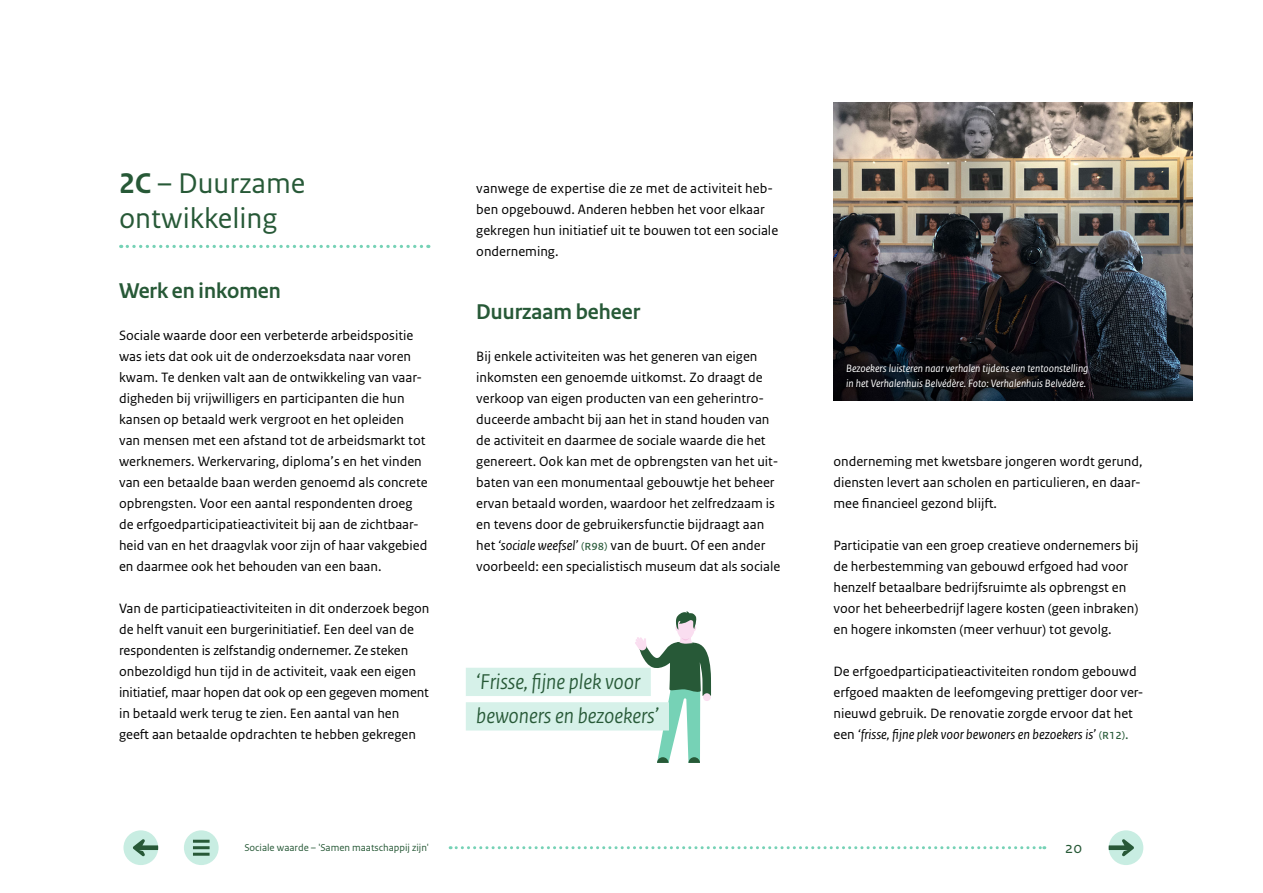
<style>
.page{position:relative;width:1263px;height:893px;background:#fff}
.page>*{position:absolute;margin:0;border:0;box-sizing:border-box;transform-origin:0 0}
.t1{font:30px/34.5px "Rijksoverheid Sans Text";color:#275937}
.t2{font:italic 22.5px/34.5px "Rijksoverheid Sans Heading";color:#275937}
.t3{font:700 22.5px "Rijksoverheid Sans Heading";color:#275937}
.t4{font:16.5px "Rijksoverheid Sans Text";color:#275937}
.t5{font:14.25px/21px "Rijksoverheid Sans Text";color:#000}
.t6{font:italic 11.25px/15px "Rijksoverheid Sans Text";color:#fff}
.t7{font:10.5px "Rijksoverheid Sans Text";color:#275937}
.s1{font-weight:700}
.s2{font-style:italic}
.s3{color:#275937}
</style>
<div class="page">
<img style="left:833px;top:102px;width:360px;height:299px">
<svg style="left:614px;top:611px;width:97px;height:152px"></svg>
<div style="left:466px;top:668px;width:185px;height:28px;background:#d6f1e9"></div>
<div style="left:466px;top:702px;width:203px;height:28px;background:#d6f1e9"></div>
<svg style="left:121px;top:245px;width:308px;height:3px"></svg>
<svg style="left:450px;top:846px;width:595px;height:3px"></svg>
<div style="left:1109px;top:830px;width:34px;height:35px;background:#c8ede2;border-radius:50%"></div>
<svg style="left:1109px;top:839px;width:25px;height:17px"></svg>
<div style="left:123px;top:830px;width:35px;height:35px;background:#c8ede2;border-radius:50%"></div>
<svg style="left:133px;top:839px;width:25px;height:17px"></svg>
<div style="left:184px;top:830px;width:35px;height:35px;background:#c8ede2;border-radius:50%"></div>
<hr style="left:193px;top:846px;width:17px;height:3px;background:#275937">
<hr style="left:193px;top:840px;width:17px;height:3px;background:#275937">
<hr style="left:193px;top:853px;width:17px;height:3px;background:#275937">
<h1 class="t1" style="left:119px;top:167px;width:188px"><span class="s1">2C</span> – Duurzame ontwikkeling</h1>
<h2 class="t3" style="left:119px;top:278px;width:163px">Werk en inkomen</h2>
<p class="t5" style="left:119px;top:325px;width:310px">Sociale waarde door een verbeterde arbeidspositie was iets dat ook uit de onderzoeksdata naar voren kwam. Te denken valt aan de ontwikkeling van vaar&shy;digheden bij vrijwilligers en participanten die hun kansen op betaald werk vergroot en het opleiden van mensen met een afstand tot de arbeidsmarkt tot werknemers. Werkervaring, diploma’s en het vinden van een betaalde baan werden genoemd als concrete opbrengsten. Voor een aantal respondenten droeg de erfgoedparticipatieactiviteit bij aan de zichtbaar&shy;heid van en het draagvlak voor zijn of haar vakgebied en daarmee ook het behouden van een baan.</p>
<p class="t5" style="left:119px;top:598px;width:312px">Van de participatieactiviteiten in dit onderzoek begon de helft vanuit een burgerinitiatief. Een deel van de respondenten is zelfstandig ondernemer. Ze steken onbezoldigd hun tijd in de activiteit, vaak een eigen initiatief, maar hopen dat ook op een gegeven moment in betaald werk terug te zien. Een aantal van hen geeft aan betaalde opdrachten te hebben gekregen</p>
<p class="t5" style="left:476px;top:178px;width:303px">vanwege de expertise die ze met de activiteit heb&shy;ben opgebouwd. Anderen hebben het voor elkaar gekregen hun initiatief uit te bouwen tot een sociale onderneming.</p>
<h2 class="t3" style="left:476px;top:299px;width:165px">Duurzaam beheer</h2>
<p class="t5" style="left:476px;top:346px;width:306px">Bij enkele activiteiten was het generen van eigen inkomsten een genoemde uitkomst. Zo draagt de verkoop van eigen producten van een geherintro&shy;duceerde ambacht bij aan het in stand houden van de activiteit en daarmee de sociale waarde die het genereert. Ook kan met de opbrengsten van het uit&shy;baten van een monumentaal gebouwtje het beheer ervan betaald worden, waardoor het zelfredzaam is en tevens door de gebruikersfunctie bijdraagt aan het <span class="s2">‘sociale weefsel’</span> <span class="s3">(R98)</span> van de buurt. Of een ander voorbeeld: een specialistisch museum dat als sociale</p>
<h2 class="t2" style="left:476px;top:664px;width:184px">‘Frisse, fijne plek voor bewoners en bezoekers’</h2>
<p class="t6" style="left:846px;top:361px;width:244px">Bezoekers luisteren naar verhalen tijdens een tentoonstelling in het Verhalenhuis Belvédère. Foto: Verhalenhuis Belvédère.</p>
<p class="t5" style="left:833px;top:451px;width:311px">onderneming met kwetsbare jongeren wordt gerund, diensten levert aan scholen en particulieren, en daar&shy;mee financieel gezond blijft.</p>
<p class="t5" style="left:833px;top:535px;width:307px">Participatie van een groep creatieve ondernemers bij de herbestemming van gebouwd erfgoed had voor henzelf betaalbare bedrijfsruimte als opbrengst en voor het beheerbedrijf lagere kosten (geen inbraken) en hogere inkomsten (meer verhuur) tot gevolg.</p>
<p class="t5" style="left:833px;top:661px;width:310px">De erfgoedparticipatieactiviteiten rondom gebouwd erfgoed maakten de leefomgeving prettiger door ver&shy;nieuwd gebruik. De renovatie zorgde ervoor dat het een <span class="s2">‘frisse, fijne plek voor bewoners en bezoekers is’</span> <span class="s3">(R12).</span></p>
<p class="t7" style="left:244px;top:841px;width:186px">Sociale waarde – 'Samen maatschappij zijn'</p>
<p class="t4" style="left:1065px;top:838px;width:19px">20</p>
</div>
